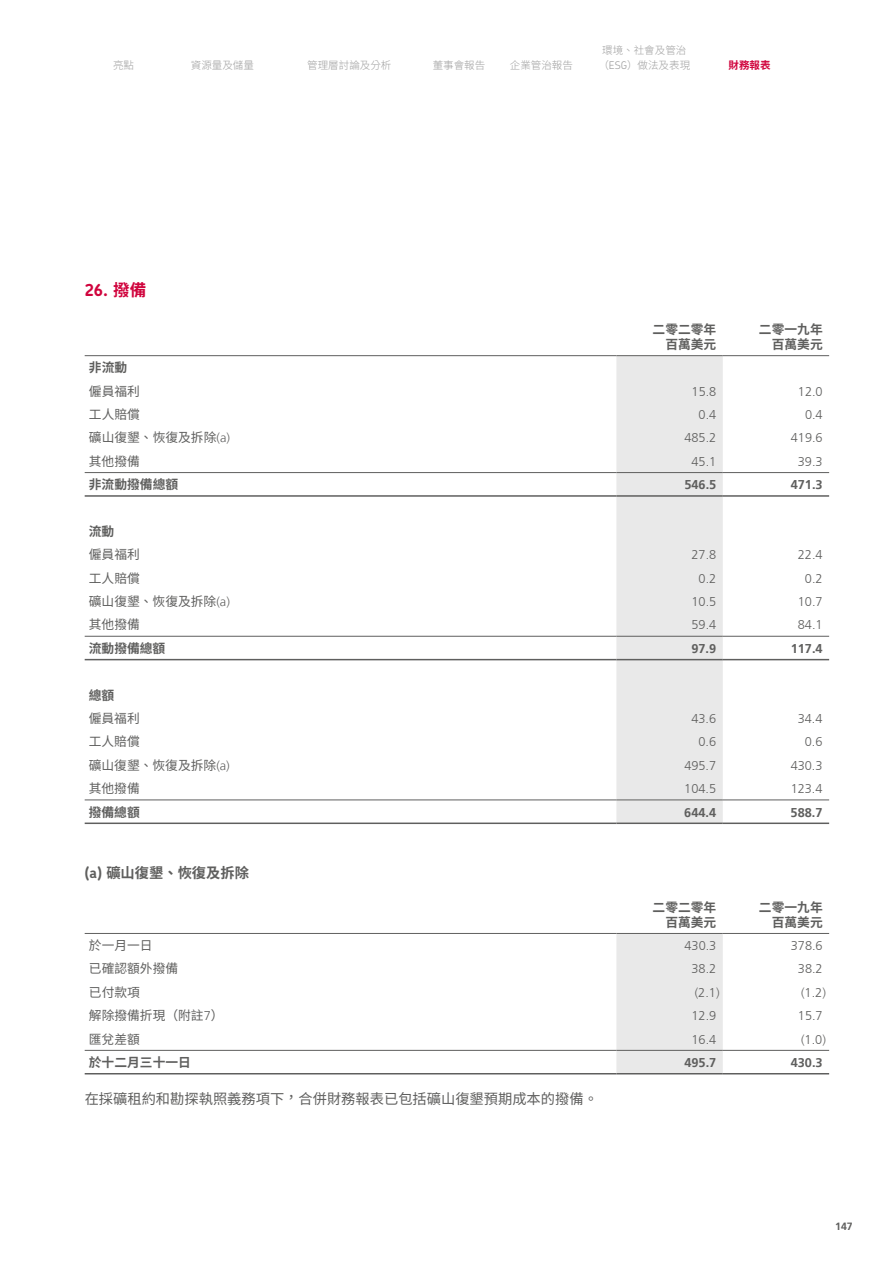
<style>
.page{position:relative;width:893px;height:1263px;background:#fff}
.page>*{position:absolute;margin:0;border:0;box-sizing:border-box;transform-origin:0 0}
.t1{font:700 16.5px "Chevin Std";color:#d0043d}
.t2{font:14.25px "Source Han Sans TWHK";color:#5f5f5e}
.t3{font:700 14.25px "Source Han Sans TWHK";color:#5f5f5e}
.t4{font:300 12.75px "Frutiger LT";color:#5f5f5e}
.t5{font:12.75px "Source Han Sans TWHK";color:#5f5f5e}
.t6{font:700 12.75px/15px "Source Han Sans TWHK";color:#5f5f5e;text-align:right}
.t7{font:700 12.75px "Frutiger LT";color:#5f5f5e}
.t8{font:300 10.5px "Source Han Sans TWHK";color:#9d9d9d}
.t9{font:700 10.5px "Source Han Sans TWHK";color:#d0043d}
.t10{font:700 10.5px "Frutiger LT";color:#5f5f5e}
.s1{font-family:"Chevin Std"}
.s2{font-family:"Source Han Sans TWHK"}
.s3{font-family:"Frutiger LT";font-weight:300}
</style>
<div class="page">
<div style="left:616px;top:356px;width:106px;height:466px;background:#e9e9e9"></div>
<hr style="left:85px;top:472px;width:531px;height:1px;background:#5f5f5e">
<hr style="left:616px;top:472px;width:106px;height:1px;background:#5f5f5e">
<hr style="left:722px;top:472px;width:107px;height:1px;background:#5f5f5e">
<hr style="left:85px;top:495px;width:531px;height:2px;background:#5f5f5e">
<hr style="left:616px;top:495px;width:106px;height:2px;background:#5f5f5e">
<hr style="left:722px;top:495px;width:107px;height:2px;background:#5f5f5e">
<hr style="left:85px;top:636px;width:531px;height:1px;background:#5f5f5e">
<hr style="left:616px;top:636px;width:106px;height:1px;background:#5f5f5e">
<hr style="left:722px;top:636px;width:107px;height:1px;background:#5f5f5e">
<hr style="left:85px;top:659px;width:531px;height:1px;background:#5f5f5e">
<hr style="left:616px;top:659px;width:106px;height:1px;background:#5f5f5e">
<hr style="left:722px;top:659px;width:107px;height:1px;background:#5f5f5e">
<hr style="left:85px;top:800px;width:531px;height:1px;background:#5f5f5e">
<hr style="left:616px;top:800px;width:106px;height:1px;background:#5f5f5e">
<hr style="left:722px;top:800px;width:107px;height:1px;background:#5f5f5e">
<hr style="left:85px;top:822px;width:531px;height:2px;background:#5f5f5e">
<hr style="left:616px;top:822px;width:106px;height:2px;background:#5f5f5e">
<hr style="left:722px;top:822px;width:107px;height:2px;background:#5f5f5e">
<hr style="left:85px;top:355px;width:531px;height:1px;background:#5f5f5e">
<hr style="left:616px;top:355px;width:106px;height:1px;background:#5f5f5e">
<hr style="left:722px;top:355px;width:107px;height:1px;background:#5f5f5e">
<div style="left:616px;top:934px;width:106px;height:139px;background:#e9e9e9"></div>
<hr style="left:85px;top:1050px;width:531px;height:1px;background:#5f5f5e">
<hr style="left:616px;top:1050px;width:106px;height:1px;background:#5f5f5e">
<hr style="left:85px;top:1073px;width:531px;height:1px;background:#5f5f5e">
<hr style="left:616px;top:1073px;width:106px;height:1px;background:#5f5f5e">
<hr style="left:722px;top:1073px;width:107px;height:1px;background:#5f5f5e">
<hr style="left:722px;top:1050px;width:107px;height:1px;background:#5f5f5e">
<hr style="left:85px;top:933px;width:531px;height:1px;background:#5f5f5e">
<hr style="left:616px;top:933px;width:106px;height:1px;background:#5f5f5e">
<hr style="left:722px;top:933px;width:107px;height:1px;background:#5f5f5e">
<p class="t8" style="left:602px;top:44px;width:85px">環境、社會及管治</p>
<p class="t8" style="left:113px;top:59px;width:22px">亮點</p>
<p class="t8" style="left:191px;top:59px;width:64px">資源量及儲量</p>
<p class="t8" style="left:307px;top:59px;width:85px">管理層討論及分析</p>
<p class="t8" style="left:433px;top:59px;width:54px">董事會報告</p>
<p class="t8" style="left:598px;top:59px;width:93px">（<span class="s1">ESG</span>）做法及表現</p>
<p class="t8" style="left:510px;top:59px;width:64px">企業管治報告</p>
<p class="t9" style="left:728px;top:59px;width:43px">財務報表</p>
<p class="t1" style="left:85px;top:279px;width:63px">26. <span class="s2">撥備</span></p>
<p class="t6" style="left:652px;top:322px;width:65px">二零二零年百萬美元</p>
<p class="t6" style="left:759px;top:322px;width:65px">二零一九年百萬美元</p>
<p class="t6" style="left:89px;top:360px;width:40px">非流動</p>
<p class="t5" style="left:89px;top:384px;width:52px">僱員福利</p>
<p class="t4" style="left:691px;top:384px;width:26px">15.8</p>
<p class="t4" style="left:798px;top:384px;width:26px">12.0</p>
<p class="t5" style="left:89px;top:407px;width:52px">工人賠償</p>
<p class="t4" style="left:698px;top:407px;width:19px">0.4</p>
<p class="t4" style="left:805px;top:407px;width:19px">0.4</p>
<p class="t5" style="left:89px;top:430px;width:142px">礦山復墾、恢復及拆除<span class="s3">(a)</span></p>
<p class="t4" style="left:684px;top:431px;width:33px">485.2</p>
<p class="t4" style="left:790px;top:431px;width:33px">419.6</p>
<p class="t5" style="left:89px;top:454px;width:53px">其他撥備</p>
<p class="t4" style="left:691px;top:454px;width:26px">45.1</p>
<p class="t4" style="left:798px;top:454px;width:26px">39.3</p>
<p class="t6" style="left:89px;top:477px;width:91px">非流動撥備總額</p>
<p class="t7" style="left:684px;top:477px;width:33px">546.5</p>
<p class="t7" style="left:790px;top:477px;width:33px">471.3</p>
<p class="t6" style="left:89px;top:524px;width:27px">流動</p>
<p class="t5" style="left:89px;top:547px;width:53px">僱員福利</p>
<p class="t4" style="left:691px;top:548px;width:26px">27.8</p>
<p class="t4" style="left:797px;top:548px;width:26px">22.4</p>
<p class="t5" style="left:89px;top:571px;width:52px">工人賠償</p>
<p class="t4" style="left:698px;top:571px;width:19px">0.2</p>
<p class="t4" style="left:805px;top:571px;width:19px">0.2</p>
<p class="t5" style="left:89px;top:594px;width:142px">礦山復墾、恢復及拆除<span class="s3">(a)</span></p>
<p class="t4" style="left:691px;top:594px;width:26px">10.5</p>
<p class="t4" style="left:797px;top:594px;width:26px">10.7</p>
<p class="t5" style="left:89px;top:618px;width:52px">其他撥備</p>
<p class="t4" style="left:691px;top:618px;width:26px">59.4</p>
<p class="t4" style="left:797px;top:618px;width:26px">84.1</p>
<p class="t6" style="left:89px;top:641px;width:78px">流動撥備總額</p>
<p class="t7" style="left:691px;top:641px;width:26px">97.9</p>
<p class="t7" style="left:790px;top:641px;width:33px">117.4</p>
<p class="t6" style="left:89px;top:688px;width:27px">總額</p>
<p class="t5" style="left:89px;top:711px;width:52px">僱員福利</p>
<p class="t4" style="left:691px;top:711px;width:26px">43.6</p>
<p class="t4" style="left:797px;top:711px;width:26px">34.4</p>
<p class="t5" style="left:89px;top:734px;width:52px">工人賠償</p>
<p class="t4" style="left:698px;top:735px;width:19px">0.6</p>
<p class="t4" style="left:804px;top:735px;width:19px">0.6</p>
<p class="t5" style="left:89px;top:758px;width:142px">礦山復墾、恢復及拆除<span class="s3">(a)</span></p>
<p class="t4" style="left:684px;top:758px;width:33px">495.7</p>
<p class="t4" style="left:790px;top:758px;width:33px">430.3</p>
<p class="t5" style="left:89px;top:781px;width:53px">其他撥備</p>
<p class="t4" style="left:684px;top:781px;width:33px">104.5</p>
<p class="t4" style="left:790px;top:781px;width:33px">123.4</p>
<p class="t6" style="left:89px;top:805px;width:52px">撥備總額</p>
<p class="t7" style="left:684px;top:805px;width:33px">644.4</p>
<p class="t7" style="left:790px;top:805px;width:33px">588.7</p>
<p class="t3" style="left:85px;top:865px;width:166px"><span class="s1">(a)</span> 礦山復墾、恢復及拆除</p>
<p class="t6" style="left:652px;top:900px;width:65px">二零二零年百萬美元</p>
<p class="t6" style="left:759px;top:900px;width:65px">二零一九年百萬美元</p>
<p class="t5" style="left:89px;top:938px;width:65px">於一月一日</p>
<p class="t4" style="left:684px;top:938px;width:33px">430.3</p>
<p class="t4" style="left:790px;top:938px;width:33px">378.6</p>
<p class="t5" style="left:89px;top:961px;width:91px">已確認額外撥備</p>
<p class="t4" style="left:691px;top:962px;width:26px">38.2</p>
<p class="t4" style="left:798px;top:962px;width:26px">38.2</p>
<p class="t5" style="left:89px;top:985px;width:52px">已付款項</p>
<p class="t4" style="left:694px;top:985px;width:26px">(2.1)</p>
<p class="t4" style="left:801px;top:985px;width:26px">(1.2)</p>
<p class="t5" style="left:89px;top:1008px;width:136px">解除撥備折現（附註<span class="s3">7</span>）</p>
<p class="t4" style="left:691px;top:1008px;width:26px">12.9</p>
<p class="t4" style="left:798px;top:1008px;width:26px">15.7</p>
<p class="t5" style="left:89px;top:1032px;width:52px">匯兌差額</p>
<p class="t4" style="left:691px;top:1032px;width:26px">16.4</p>
<p class="t4" style="left:801px;top:1032px;width:26px">(1.0)</p>
<p class="t6" style="left:89px;top:1055px;width:103px">於十二月三十一日</p>
<p class="t7" style="left:684px;top:1055px;width:33px">495.7</p>
<p class="t7" style="left:790px;top:1055px;width:33px">430.3</p>
<p class="t2" style="left:85px;top:1091px;width:515px">在採礦租約和勘探執照義務項下，合併財務報表已包括礦山復墾預期成本的撥備。</p>
<p class="t10" style="left:835px;top:1220px;width:19px">147</p>
</div>
